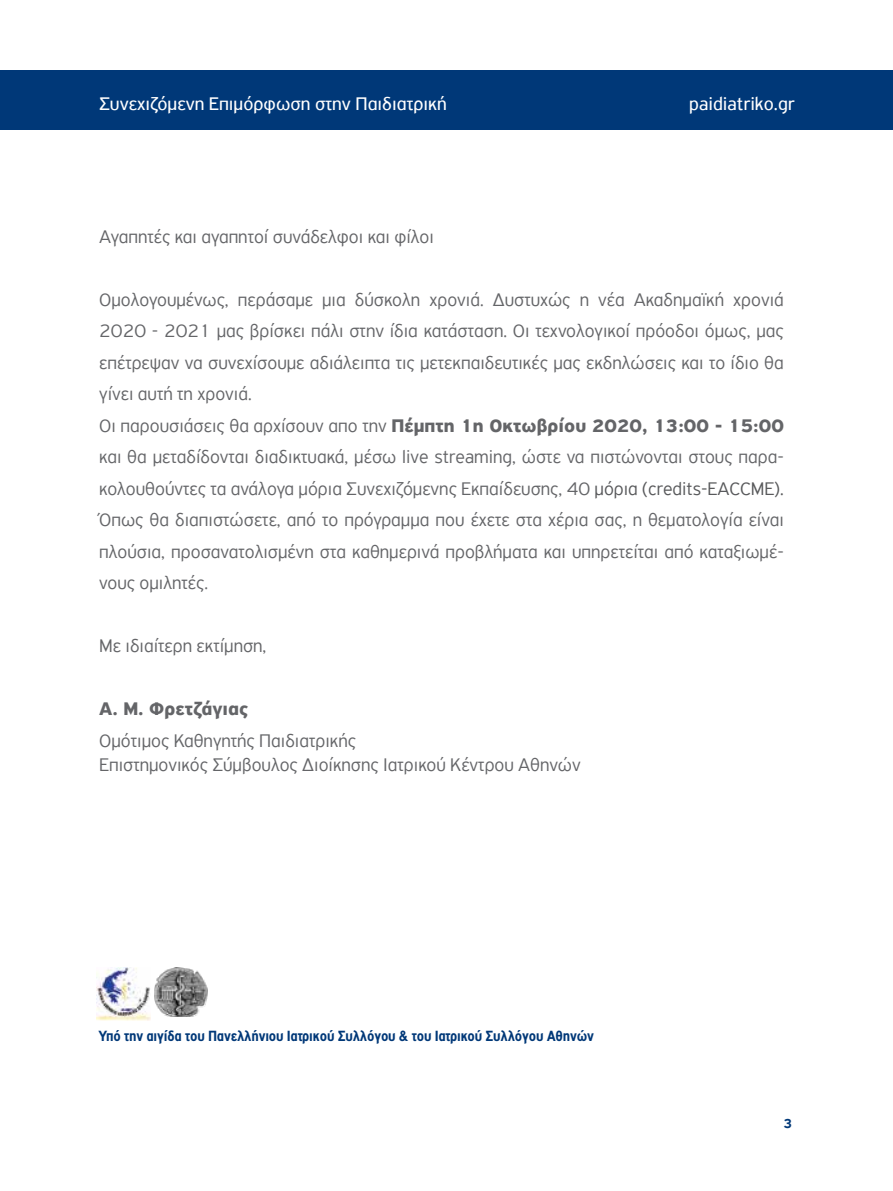
<style>
.page{position:relative;width:893px;height:1191px;background:#fff}
.page>*{position:absolute;margin:0;border:0;box-sizing:border-box;transform-origin:0 0}
.t1{font:300 19.25px/31.5px "PF Highway Sans Pro";color:#646568}
.t2{font:19.25px "PF Highway Sans Pro";color:#fff}
.t3{font:700 19.25px "PF Highway Sans Pro";color:#646568}
.t4{font:700 15.75px "PF Highway Gothic Cond";letter-spacing:-.01em;color:#003878}
.t5{font:500 14px "PF Highway Sans Pro";color:#003878}
.s1{font-weight:700}
.s2{color:#58595b}
</style>
<div class="page">
<div style="left:0;top:70px;width:893px;height:59px;background:#003878"></div>
<img style="left:97px;top:967px;width:53px;height:53px">
<img style="left:155px;top:967px;width:53px;height:50px">
<p class="t2" style="left:99px;top:92px;width:349px">Συνεχιζόμενη Επιμόρφωση στην Παιδιατρική</p>
<p class="t1" style="left:99px;top:220px;width:336px">Αγαπητές και αγαπητοί συνάδελφοι και φίλοι</p>
<p class="t2" style="left:689px;top:93px;width:107px">paidiatriko.gr</p>
<p class="t1" style="left:99px;top:283px;width:686px">Ομολογουμένως, περάσαμε μια δύσκολη χρονιά. Δυστυχώς η νέα Ακαδημαϊκή χρονιά 2020 - 2021 μας βρίσκει πάλι στην ίδια κατάσταση. Οι τεχνολογικοί πρόοδοι όμως, μας επέτρεψαν να συνεχίσουμε αδιάλειπτα τις μετεκπαιδευτικές μας εκδηλώσεις και το ίδιο θα γίνει αυτή τη χρονιά.<br>Οι παρουσιάσεις θα αρχίσουν απο την <span class="s1">Πέμπτη 1η Οκτωβρίου 2020, 13:00 - 15:00 </span>και θα μεταδίδονται διαδικτυακά, μέσω live streaming, ώστε να πιστώνονται στους παρα&shy;κολουθούντες τα ανάλογα μόρια Συνεχιζόμενης Εκπαίδευσης, 40 <span class="s2">μόρια (credits-EACCME).<br></span>Όπως θα διαπιστώσετε, από το πρόγραμμα που έχετε στα χέρια σας, η θεματολογία είναι πλούσια, προσανατολισμένη στα καθημερινά προβλήματα και υπηρετείται από καταξιωμέ&shy;νους ομιλητές.</p>
<p class="t1" style="left:99px;top:630px;width:169px">Με ιδιαίτερη εκτίμηση,</p>
<p class="t3" style="left:99px;top:698px;width:151px">Α. Μ. Φρετζάγιας</p>
<p class="t1" style="left:99px;top:728px;width:483px;line-height:24.5px">Ομότιμος Καθηγητής Παιδιατρικής<br>Επιστημονικός Σύμβουλος Διοίκησης Ιατρικού Κέντρου Αθηνών</p>
<p class="t4" style="left:98px;top:1027px;width:497px">Υπό την αιγίδα του Πανελλήνιου Ιατρικού Συλλόγου &amp; του Ιατρικού Συλλόγου Αθηνών</p>
<p class="t5" style="left:784px;top:1115px;width:10px">3</p>
</div>
